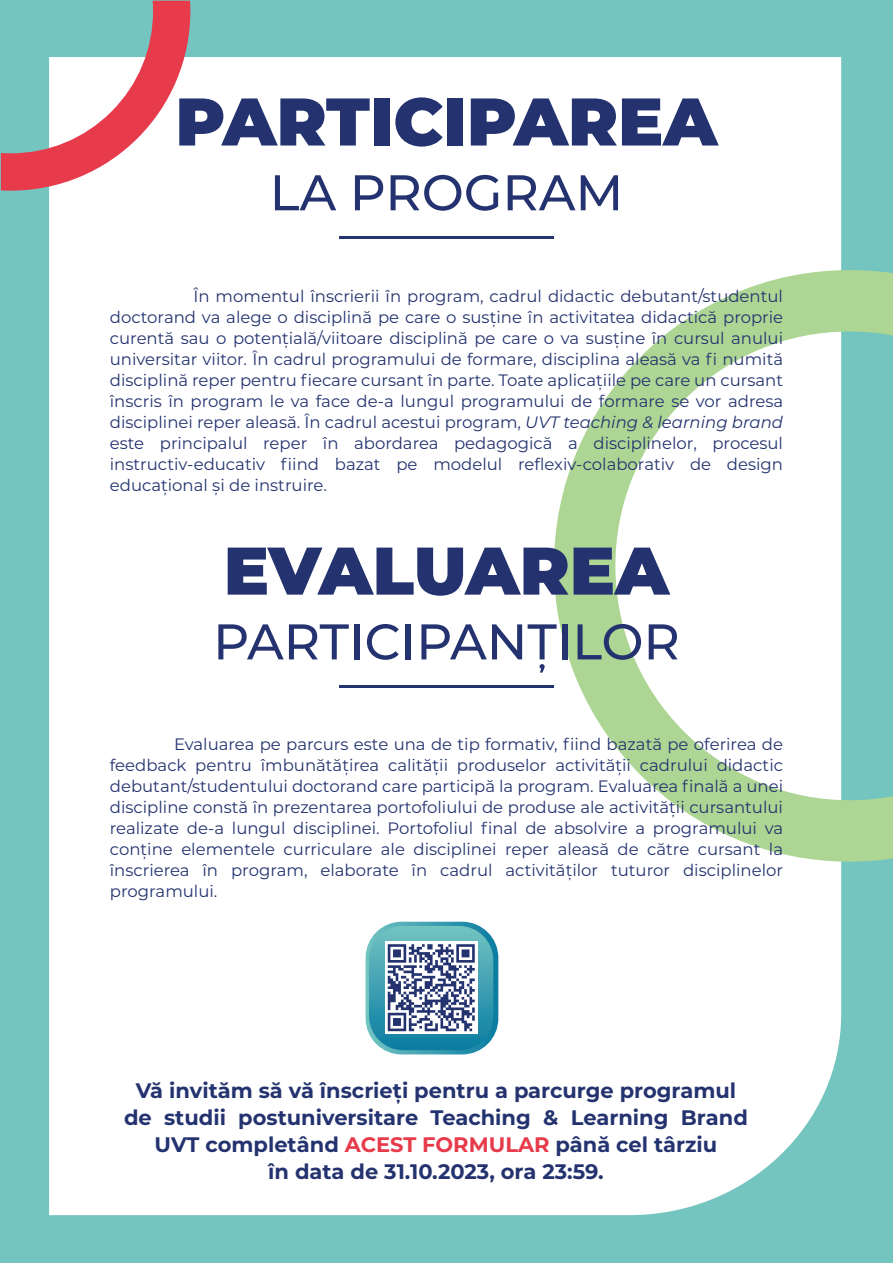
<style>
.page{position:relative;width:893px;height:1263px;background:#74c5c0}
.page>*{position:absolute;margin:0;border:0;box-sizing:border-box;transform-origin:0 0}
.t1{font:900 67.2px "Montserrat";color:#24336f}
.t2{font:500 50.1px "Montserrat";color:#24336f}
.t3{font:700 21px/27px "Montserrat";color:#24336f;text-align:center}
.t4{font:16.5px/21px "Montserrat";color:#24336f;text-align:justify}
.s1{font-style:italic}
.s2{color:#e73a4a}
</style>
<div class="page">
<div style="left:49px;top:57px;width:792px;height:1158px;background:#fff"></div>
<hr style="left:339px;top:236px;width:215px;height:3px;background:#24336f">
<svg style="left:554px;top:270px;width:339px;height:592px;background:#d7ecd9"></svg>
<svg style="left:1px;top:1px;width:189px;height:190px"></svg>
<hr style="left:339px;top:686px;width:215px;height:2px;background:#24336f">
<svg style="left:366px;top:922px;width:132px;height:132px;background:#78a7bc"></svg>
<h1 class="t1" style="left:175px;top:71px;width:543px">PARTICIPAREA</h1>
<h2 class="t2" style="left:270px;top:158px;width:355px">LA PROGRAM</h2>
<p class="t4" style="left:110px;top:285px;width:675px;text-indent:84px">În momentul înscrierii în program, cadrul didactic debutant/studentul doctorand va alege o disciplină pe care o susține în activitatea didactică proprie curentă sau o potențială/viitoare disciplină pe care o va susține în cursul anului universitar viitor. În cadrul programului de formare, disciplina aleasă va fi numită disciplină reper pentru fiecare cursant în parte. Toate aplicațiile pe care un cursant înscris în program le va face de-a lungul programului de formare se vor adresa disciplinei reper aleasă. În cadrul acestui program, <span class="s1">UVT teaching &amp; learning brand </span>este principalul reper în abordarea pedagogică a disciplinelor, procesul instructiv-educativ fiind bazat pe modelul reflexiv-colaborativ de design educațional și de instruire.</p>
<h1 class="t1" style="left:224px;top:520px;width:447px">EVALUAREA</h1>
<h2 class="t2" style="left:213px;top:607px;width:468px">PARTICIPANȚILOR</h2>
<p class="t4" style="left:110px;top:733px;width:675px;text-indent:64px">Evaluarea pe parcurs este una de tip formativ, fiind bazată pe oferirea de feedback pentru îmbunătățirea calității produselor activității cadrului didactic debutant/studentului doctorand care participă la program. Evaluarea finală a unei discipline constă în prezentarea portofoliului de produse ale activității cursantului realizate de-a lungul disciplinei. Portofoliul final de absolvire a programului va conține elementele curriculare ale disciplinei reper aleasă de către cursant la înscrierea în program, elaborate în cadrul activităților tuturor disciplinelor programului.</p>
<p class="t3" style="left:124px;top:1076px;width:625px">Vă invităm să vă înscrieți pentru a parcurge programul de studii postuniversitare Teaching &amp; Learning Brand UVT completând <span class="s2">ACEST FORMULAR</span> până cel târziu<br>în data de 31.10.2023, ora 23:59.</p>
</div>
